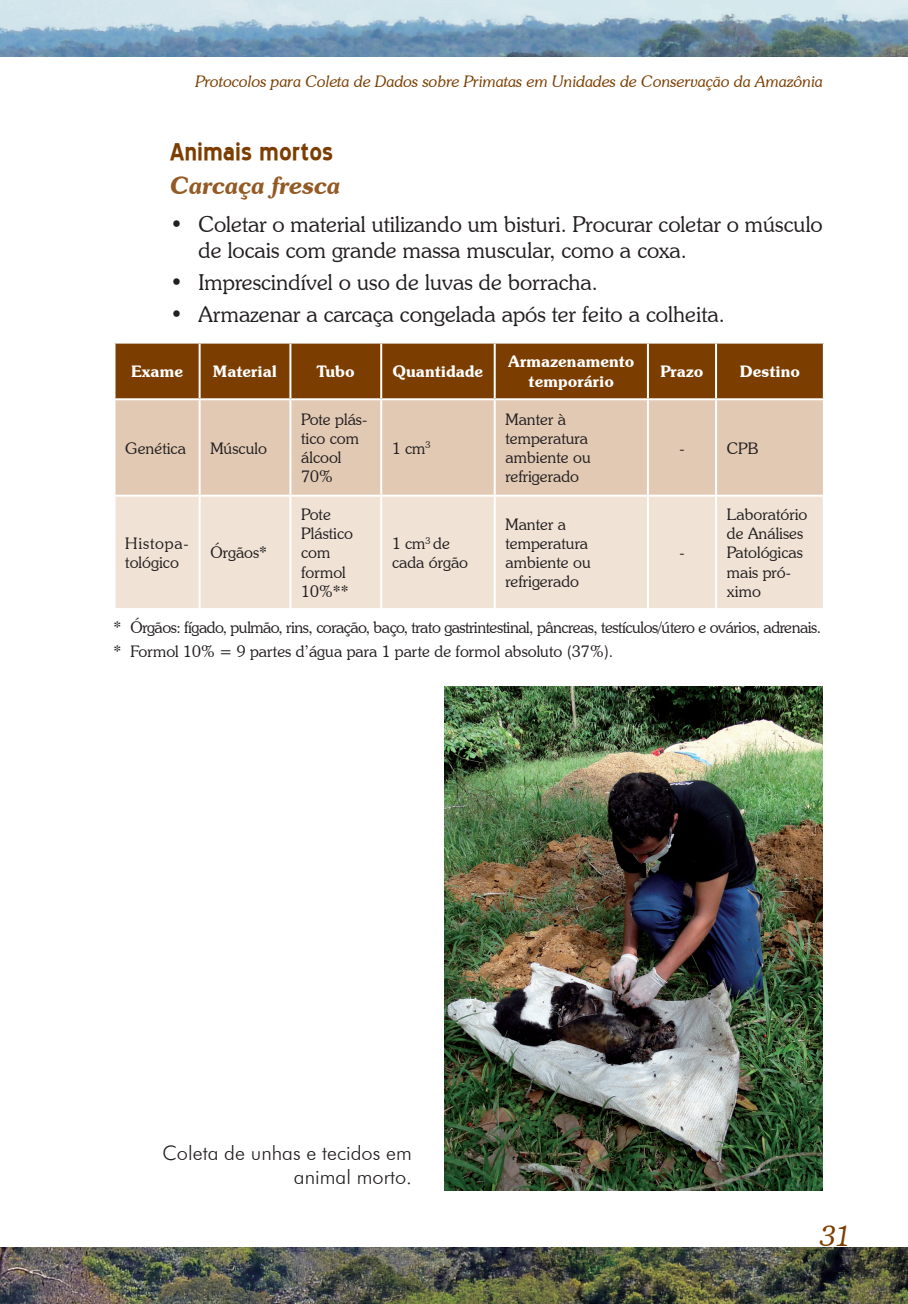
<style>
.page{position:relative;width:908px;height:1304px;background:#fff}
.page>*{position:absolute;margin:0;border:0;box-sizing:border-box;transform-origin:0 0}
.t1{font:700 30px "Blue Highway";color:#7c3e00}
.t2{font:italic 300 28px "Souvenir IT Cby BT";color:#7c3e00}
.t3{font:italic 600 24px "Souvenir IT Cby BT";color:#945a24}
.t4{font:300 22px/26.4px "Souvenir IT Cby BT";color:#231f20}
.t5{font:300 20px/24px "Futura BT";color:#231f20;text-align:right}
.t6{font:300 16px/19.2px "Souvenir IT Cby BT";color:#231f20}
.t7{font:300 16px/24.8px "Souvenir IT Cby BT";letter-spacing:-.03em;color:#231f20}
.t8{font:italic 300 16px "Souvenir IT Cby BT";color:#7c3e00}
.t9{font:600 16px/19.2px "Souvenir IT Cby BT";color:#fff;text-align:center}
</style>
<div class="page">
<img style="left:0;top:0;width:907px;height:57px">
<img style="left:0;top:1247px;width:907px;height:57px">
<div style="left:115px;top:344px;width:707px;height:54px;background:#7c3e00"></div>
<div style="left:115px;top:400px;width:707px;height:95px;background:#e1c9b4"></div>
<div style="left:115px;top:497px;width:707px;height:111px;background:#f0e3d6"></div>
<hr style="left:198px;top:344px;width:2px;height:54px;background:#fff">
<hr style="left:289px;top:344px;width:2px;height:54px;background:#fff">
<hr style="left:380px;top:344px;width:2px;height:54px;background:#fff">
<hr style="left:493px;top:344px;width:2px;height:54px;background:#fff">
<hr style="left:646px;top:344px;width:2px;height:54px;background:#fff">
<hr style="left:714px;top:344px;width:2px;height:54px;background:#fff">
<hr style="left:198px;top:400px;width:2px;height:95px;background:#fff">
<hr style="left:289px;top:400px;width:2px;height:95px;background:#fff">
<hr style="left:380px;top:400px;width:2px;height:95px;background:#fff">
<hr style="left:493px;top:400px;width:2px;height:95px;background:#fff">
<hr style="left:646px;top:400px;width:2px;height:95px;background:#fff">
<hr style="left:714px;top:400px;width:2px;height:95px;background:#fff">
<hr style="left:198px;top:497px;width:2px;height:111px;background:#fff">
<hr style="left:289px;top:497px;width:2px;height:111px;background:#fff">
<hr style="left:380px;top:497px;width:2px;height:111px;background:#fff">
<hr style="left:493px;top:497px;width:2px;height:111px;background:#fff">
<hr style="left:646px;top:497px;width:2px;height:111px;background:#fff">
<hr style="left:714px;top:497px;width:2px;height:111px;background:#fff">
<img style="left:444px;top:687px;width:378px;height:504px">
<p class="t8" style="left:195px;top:72px;width:628px">Protocolos para Coleta de Dados sobre Primatas em Unidades de Conservação da Amazônia</p>
<h1 class="t1" style="left:170px;top:137px;width:164px">Animais mortos</h1>
<h3 class="t3" style="left:170px;top:170px;width:171px">Carcaça fresca</h3>
<h3 class="t4" style="left:198px;top:210px;width:625px;text-indent:-28px">• Coletar o material utilizando um bisturi. Procurar coletar o músculo de locais com grande massa muscular, como a coxa.</h3>
<h3 class="t4" style="left:170px;top:269px;width:429px">• Imprescindível o uso de luvas de borracha.</h3>
<h3 class="t4" style="left:170px;top:301px;width:556px">• Armazenar a carcaça congelada após ter feito a colheita.</h3>
<p class="t9" style="left:131px;top:361px;width:53px">Exame</p>
<p class="t9" style="left:213px;top:361px;width:66px">Material</p>
<p class="t9" style="left:317px;top:361px;width:39px">Tubo</p>
<p class="t9" style="left:392px;top:361px;width:92px">Quantidade</p>
<p class="t9" style="left:508px;top:352px;width:128px">Armazenamento temporário</p>
<p class="t9" style="left:660px;top:361px;width:45px">Prazo</p>
<p class="t9" style="left:739px;top:361px;width:62px">Destino</p>
<p class="t6" style="left:125px;top:438px;width:62px">Genética</p>
<p class="t6" style="left:210px;top:438px;width:58px">Músculo</p>
<p class="t6" style="left:301px;top:409px;width:68px">Pote plás&shy;tico com álcool<br>70%</p>
<p class="t6" style="left:392px;top:438px;width:40px">1 cm<sup>3</sup></p>
<p class="t6" style="left:505px;top:409px;width:87px">Manter à temperatura ambiente ou refrigerado</p>
<p class="t6" style="left:679px;top:438px;width:7px">-</p>
<p class="t6" style="left:726px;top:438px;width:33px">CPB</p>
<p class="t6" style="left:726px;top:505px;width:82px">Laboratório de Análises<br>Patológicas mais pró&shy;ximo</p>
<p class="t7" style="left:113px;top:614px;width:709px">* Órgãos: fígado, pulmão, rins, coração, baço, trato gastrintestinal, pâncreas, testículos/útero e ovários, adrenais. * Formol 10% = 9 partes d’água para 1 parte de formol absoluto (37%).</p>
<p class="t6" style="left:301px;top:505px;width:53px">Pote<br>Plástico com formol<br>10%**</p>
<p class="t6" style="left:505px;top:514px;width:87px">Manter a temperatura ambiente ou refrigerado</p>
<p class="t6" style="left:392px;top:533px;width:78px">1 cm<sup>3</sup> de cada órgão</p>
<p class="t6" style="left:125px;top:533px;width:65px">Histopa&shy;tológico</p>
<p class="t6" style="left:210px;top:543px;width:58px">Órgãos*</p>
<p class="t6" style="left:679px;top:543px;width:7px">-</p>
<p class="t5" style="left:162px;top:1140px;width:251px">Coleta de unhas e tecidos em animal morto.</p>
<h2 class="t2" style="left:820px;top:1219px;width:32px">31</h2>
</div>
